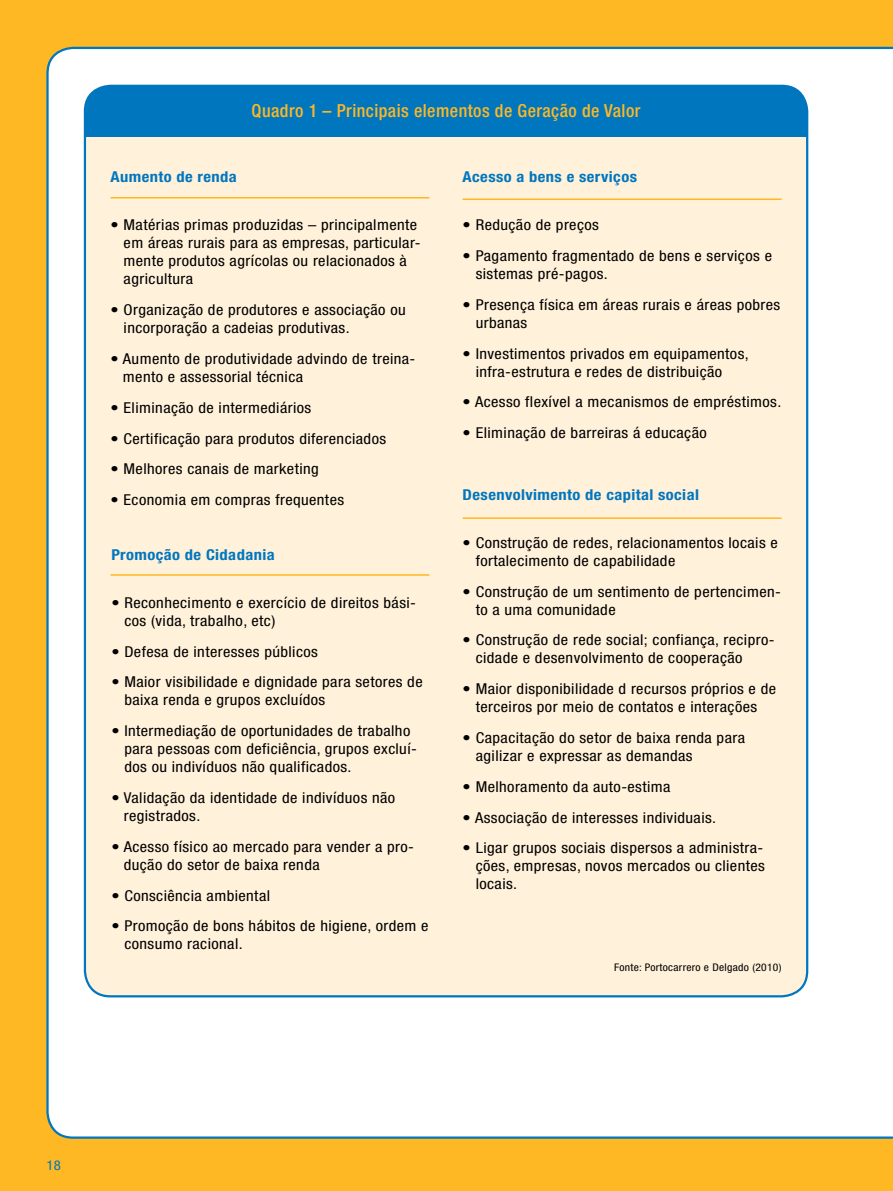
<style>
.page{position:relative;width:893px;height:1191px;background:#fdb824}
.page>*{position:absolute;margin:0;border:0;box-sizing:border-box;transform-origin:0 0}
.Subtit-gráf{font:500 condensed 18px "Helvetica Neue LT Std";letter-spacing:.025em;color:#fdb824}
.Legenda{font:condensed 15px/18px "Helvetica Neue LT Std";letter-spacing:.025em;color:#000;scale:1.1 1}
.Legenda-2{font:700 condensed 15px "Helvetica Neue LT Std";letter-spacing:.025em;color:#0076be;scale:1.1 1}
.txt{font:condensed 13.5px "Helvetica Neue LT Std";color:#0076be;scale:1.1 1}
.Fonte{font:condensed 10.5px "Helvetica Neue LT Std";letter-spacing:.025em;color:#000;scale:1.1 1}
</style>
<div class="page">
<div style="left:46px;top:47px;width:847px;height:1091px;background:#fff"></div>
<div style="left:85px;top:86px;width:722px;height:910px;background:#0076be;border-radius:26px"></div>
<div style="left:85px;top:137px;width:722px;height:859px;background:#fff1da"></div>
<hr style="left:111px;top:197px;width:318px;height:1px;background:#fdb824">
<hr style="left:111px;top:574px;width:318px;height:2px;background:#fdb824">
<hr style="left:463px;top:517px;width:319px;height:2px;background:#fdb824">
<hr style="left:463px;top:198px;width:319px;height:2px;background:#fdb824">
<p class="Subtit-gráf" style="left:252px;top:100px;width:390px">Quadro 1 – Principais elementos de Geração de Valor</p>
<p class="Legenda-2" style="left:111px;top:168px;width:116px">Aumento de renda</p>
<p class="Legenda" style="left:124px;top:216px;width:271px;text-indent:-13px">• Matérias primas produzidas – principalmente em áreas rurais para as empresas, particular&shy;mente produtos agrícolas ou relacionados à agricultura</p>
<p class="Legenda" style="left:124px;top:301px;width:258px;text-indent:-13px">• Organização de produtores e associação ou incorporação a cadeias produtivas.</p>
<p class="Legenda" style="left:123px;top:349px;width:267px;text-indent:-12px">• Aumento de produtividade advindo de treina&shy;mento e assessorial técnica</p>
<p class="Legenda" style="left:111px;top:398px;width:184px">• Eliminação de intermediários</p>
<p class="Legenda" style="left:111px;top:429px;width:252px">• Certificação para produtos diferenciados</p>
<p class="Legenda" style="left:111px;top:460px;width:191px">• Melhores canais de marketing</p>
<p class="Legenda" style="left:111px;top:490px;width:214px">• Economia em compras frequentes</p>
<p class="Legenda-2" style="left:111px;top:545px;width:150px">Promoção de Cidadania</p>
<p class="Legenda" style="left:124px;top:593px;width:267px;text-indent:-13px">• Reconhecimento e exercício de direitos bási&shy;cos (vida, trabalho, etc)</p>
<p class="Legenda" style="left:111px;top:642px;width:189px">• Defesa de interesses públicos</p>
<p class="Legenda" style="left:124px;top:673px;width:273px;text-indent:-13px">• Maior visibilidade e dignidade para setores de baixa renda e grupos excluídos</p>
<p class="Legenda" style="left:124px;top:722px;width:267px;text-indent:-13px">• Intermediação de oportunidades de trabalho para pessoas com deficiência, grupos excluí&shy;dos ou indivíduos não qualificados.</p>
<p class="Legenda" style="left:124px;top:788px;width:248px;text-indent:-12px">• Validação da identidade de indivíduos não registrados.</p>
<p class="Legenda" style="left:124px;top:837px;width:265px;text-indent:-12px">• Acesso físico ao mercado para vender a pro&shy;dução do setor de baixa renda</p>
<p class="Legenda" style="left:111px;top:886px;width:146px">• Consciência ambiental</p>
<p class="Legenda" style="left:124px;top:917px;width:278px;text-indent:-13px">• Promoção de bons hábitos de higiene, ordem e consumo racional.</p>
<p class="Legenda-2" style="left:463px;top:168px;width:160px">Acesso a bens e serviços</p>
<p class="Legenda" style="left:463px;top:216px;width:125px">• Redução de preços</p>
<p class="Legenda" style="left:476px;top:247px;width:271px;text-indent:-13px">• Pagamento fragmentado de bens e serviços e sistemas pré-pagos.</p>
<p class="Legenda" style="left:476px;top:295px;width:278px;text-indent:-13px">• Presença física em áreas rurais e áreas pobres urbanas</p>
<p class="Legenda" style="left:476px;top:344px;width:250px;text-indent:-13px">• Investimentos privados em equipamentos, infra-estrutura e redes de distribuição</p>
<p class="Legenda" style="left:463px;top:393px;width:291px">• Acesso flexível a mecanismos de empréstimos.</p>
<p class="Legenda" style="left:463px;top:424px;width:223px">• Eliminação de barreiras á educação</p>
<p class="Legenda-2" style="left:463px;top:485px;width:216px">Desenvolvimento de capital social</p>
<p class="Legenda" style="left:476px;top:533px;width:276px;text-indent:-13px">• Construção de redes, relacionamentos locais e fortalecimento de capabilidade</p>
<p class="Legenda" style="left:476px;top:582px;width:279px;text-indent:-13px">• Construção de um sentimento de pertencimen&shy;to a uma comunidade</p>
<p class="Legenda" style="left:476px;top:631px;width:273px;text-indent:-13px">• Construção de rede social; confiança, recipro&shy;cidade e desenvolvimento de cooperação</p>
<p class="Legenda" style="left:463px;top:680px;width:286px;text-align:center">• Maior disponibilidade d recursos próprios e de terceiros por meio de contatos e interações</p>
<p class="Legenda" style="left:476px;top:728px;width:246px;text-indent:-13px">• Capacitação do setor de baixa renda para agilizar e expressar as demandas</p>
<p class="Legenda" style="left:463px;top:777px;width:190px">• Melhoramento da auto-estima</p>
<p class="Legenda" style="left:463px;top:808px;width:232px">• Associação de interesses individuais.</p>
<p class="Legenda" style="left:476px;top:839px;width:264px;text-align:justify;text-indent:-13px">• Ligar grupos sociais dispersos a administra&shy;ções, empresas, novos mercados ou clientes locais.</p>
<p class="Fonte" style="left:614px;top:961px;width:154px">Fonte: Portocarrero e Delgado (2010)</p>
<p class="txt" style="left:46px;top:1157px;width:15px">18</p>
</div>
